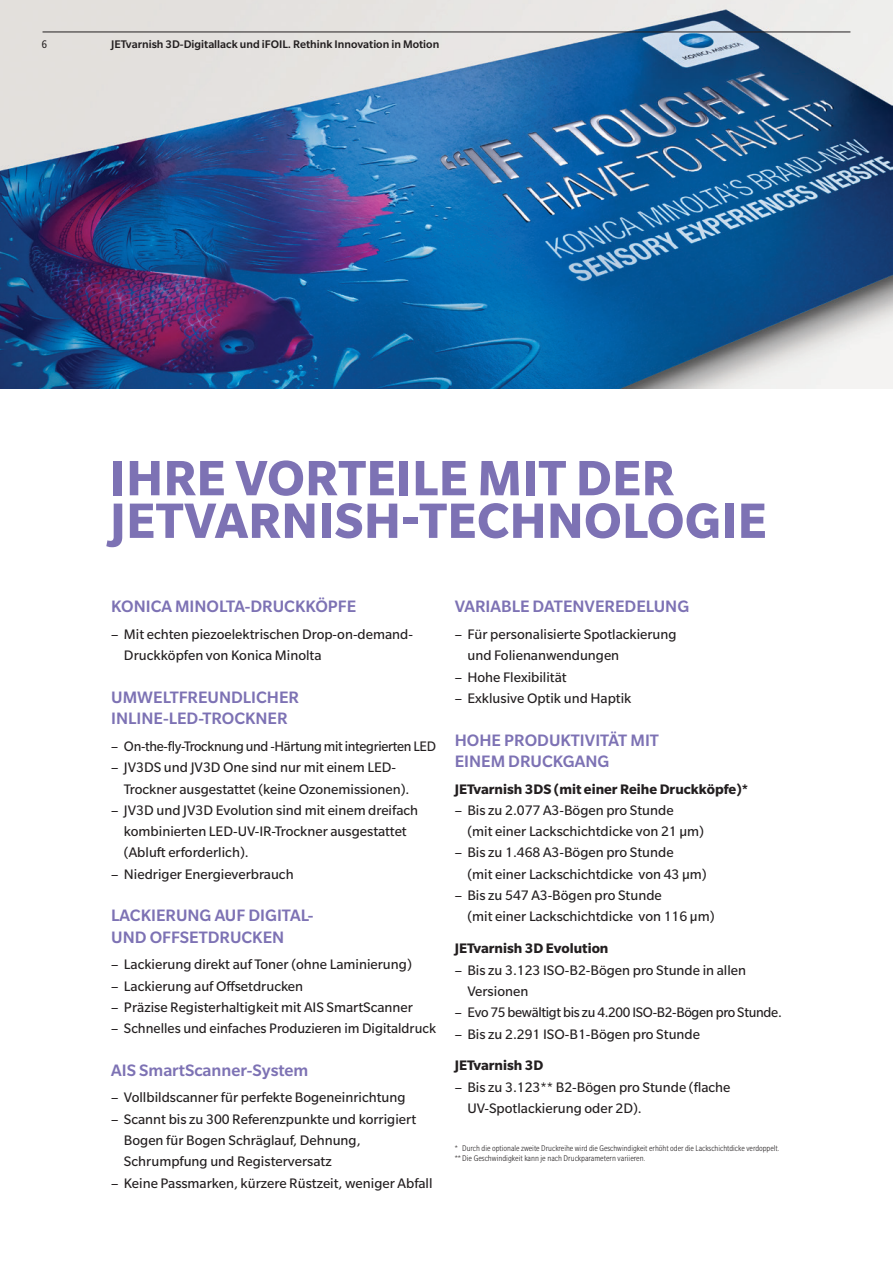
<style>
.page{position:relative;width:893px;height:1263px;background:#fff}
.page>*{position:absolute;margin:0;border:0;box-sizing:border-box;transform-origin:0 0}
.t1{font:700 54px/42.6px "Slate Pro";letter-spacing:.01em;color:#7d72b4}
.t2{font:500 18px/21.3px "Slate Pro";color:#7d72b4}
.t3{font:15px/21.3px "Slate Pro";color:#231f20}
.t4{font:700 15px "Slate Pro";color:#231f20}
.t5{font:15px "Slate Pro";letter-spacing:-.02em;color:#231f20;scale:.96 1}
.t6{font:15px "Slate Pro";letter-spacing:-.02em;color:#231f20}
.t7{font:500 12px "Slate Pro";color:#231f20}
.t8{font:condensed 12px "Slate Pro";color:#231f20}
.t9{font:300 condensed 9px/10.8px "Slate Pro";color:#231f20}
</style>
<div class="page">
<img style="left:0;top:0;width:892px;height:389px">
<hr style="left:43px;top:32px;width:807px;height:1px;background:#231f20">
<p class="t8" style="left:42px;top:38px;width:7px">6</p>
<p class="t7" style="left:111px;top:38px;width:330px">JETvarnish 3D-Digitallack und iFOIL. Rethink Innovation in Motion</p>
<h1 class="t1" style="left:110px;top:456px;width:658px">IHRE VORTEILE MIT DER<br>JETVARNISH-TECHNOLOGIE</h1>
<p class="t2" style="left:111px;top:596px;width:247px">KONICA MINOLTA-DRUCKKÖPFE</p>
<p class="t3" style="left:124px;top:624px;width:290px;text-indent:-13px">– Mit echten piezoelektrischen Drop-on-demand-<br>Druckköpfen von Konica Minolta</p>
<p class="t2" style="left:111px;top:686px;width:189px">UMWELTFREUNDLICHER<br>INLINE-LED-TROCKNER</p>
<p class="t5" style="left:111px;top:738px;width:340px">– On-the-fly-Trocknung und -Härtung mit integrierten LED</p>
<p class="t3" style="left:124px;top:757px;width:287px;text-indent:-13px">– JV3DS und JV3D One sind nur mit einem LED-<br>Trockner ausgestattet (keine Ozonemissionen).</p>
<p class="t3" style="left:124px;top:799px;width:296px;text-indent:-13px">– JV3D und JV3D Evolution sind mit einem dreifach kombinierten LED-UV-IR-Trockner ausgestattet (Abluft erforderlich).</p>
<p class="t3" style="left:111px;top:863px;width:184px">– Niedriger Energieverbrauch</p>
<p class="t2" style="left:111px;top:905px;width:204px">LACKIERUNG AUF DIGITAL-<br>UND OFFSETDRUCKEN</p>
<p class="t3" style="left:111px;top:954px;width:302px">– Lackierung direkt auf Toner (ohne Laminierung)</p>
<p class="t3" style="left:111px;top:975px;width:194px">– Lackierung auf Offsetdrucken</p>
<p class="t3" style="left:111px;top:996px;width:303px">– Präzise Registerhaltigkeit mit AIS SmartScanner</p>
<p class="t3" style="left:111px;top:1018px;width:326px">– Schnelles und einfaches Produzieren im Digitaldruck</p>
<p class="t2" style="left:111px;top:1059px;width:199px">AIS SmartScanner-System</p>
<p class="t3" style="left:111px;top:1087px;width:296px">– Vollbildscanner für perfekte Bogeneinrichtung</p>
<p class="t3" style="left:124px;top:1108px;width:294px;text-indent:-13px">– Scannt bis zu 300 Referenzpunkte und korrigiert<br>Bogen für Bogen Schräglauf, Dehnung,<br>Schrumpfung und Registerversatz</p>
<p class="t3" style="left:111px;top:1172px;width:323px">– Keine Passmarken, kürzere Rüstzeit, weniger Abfall</p>
<p class="t2" style="left:455px;top:596px;width:236px">VARIABLE DATENVEREDELUNG</p>
<p class="t3" style="left:467px;top:624px;width:211px;text-indent:-13px">– Für personalisierte Spotlackierung und Folienanwendungen</p>
<p class="t3" style="left:455px;top:666px;width:113px">– Hohe Flexibilität</p>
<p class="t3" style="left:455px;top:687px;width:178px">– Exklusive Optik und Haptik</p>
<p class="t2" style="left:455px;top:729px;width:206px">HOHE PRODUKTIVITÄT MIT<br>EINEM DRUCKGANG</p>
<p class="t4" style="left:455px;top:780px;width:295px">JETvarnish 3DS (mit einer Reihe Druckköpfe)*</p>
<p class="t3" style="left:467px;top:799px;width:238px;text-indent:-13px">– Bis zu 2.077 A3-Bögen pro Stunde<br>(mit einer Lackschichtdicke von 21 µm)</p>
<p class="t3" style="left:467px;top:842px;width:241px;text-indent:-13px">– Bis zu 1.468 A3-Bögen pro Stunde<br>(mit einer Lackschichtdicke von 43 µm)</p>
<p class="t3" style="left:467px;top:884px;width:249px;text-indent:-13px">– Bis zu 547 A3-Bögen pro Stunde<br>(mit einer Lackschichtdicke von 116 µm)</p>
<p class="t4" style="left:455px;top:940px;width:155px">JETvarnish 3D Evolution</p>
<p class="t3" style="left:467px;top:959px;width:280px;text-indent:-13px">– Bis zu 3.123 ISO-B2-Bögen pro Stunde in allen<br>Versionen</p>
<p class="t6" style="left:455px;top:1004px;width:329px">– Evo 75 bewältigt bis zu 4.200 ISO-B2-Bögen pro Stunde.</p>
<p class="t3" style="left:455px;top:1023px;width:247px">– Bis zu 2.291 ISO-B1-Bögen pro Stunde</p>
<p class="t4" style="left:455px;top:1057px;width:90px">JETvarnish 3D</p>
<p class="t3" style="left:467px;top:1076px;width:265px;text-indent:-13px">– Bis zu 3.123** B2-Bögen pro Stunde (flache<br>UV-Spotlackierung oder 2D).</p>
<p class="t9" style="left:455px;top:1142px;width:326px">* Durch die optionale zweite Druckreihe wird die Geschwindigkeit erhöht oder die Lackschichtdicke verdoppelt. ** Die Geschwindigkeit kann je nach Druckparametern variieren.</p>
</div>
